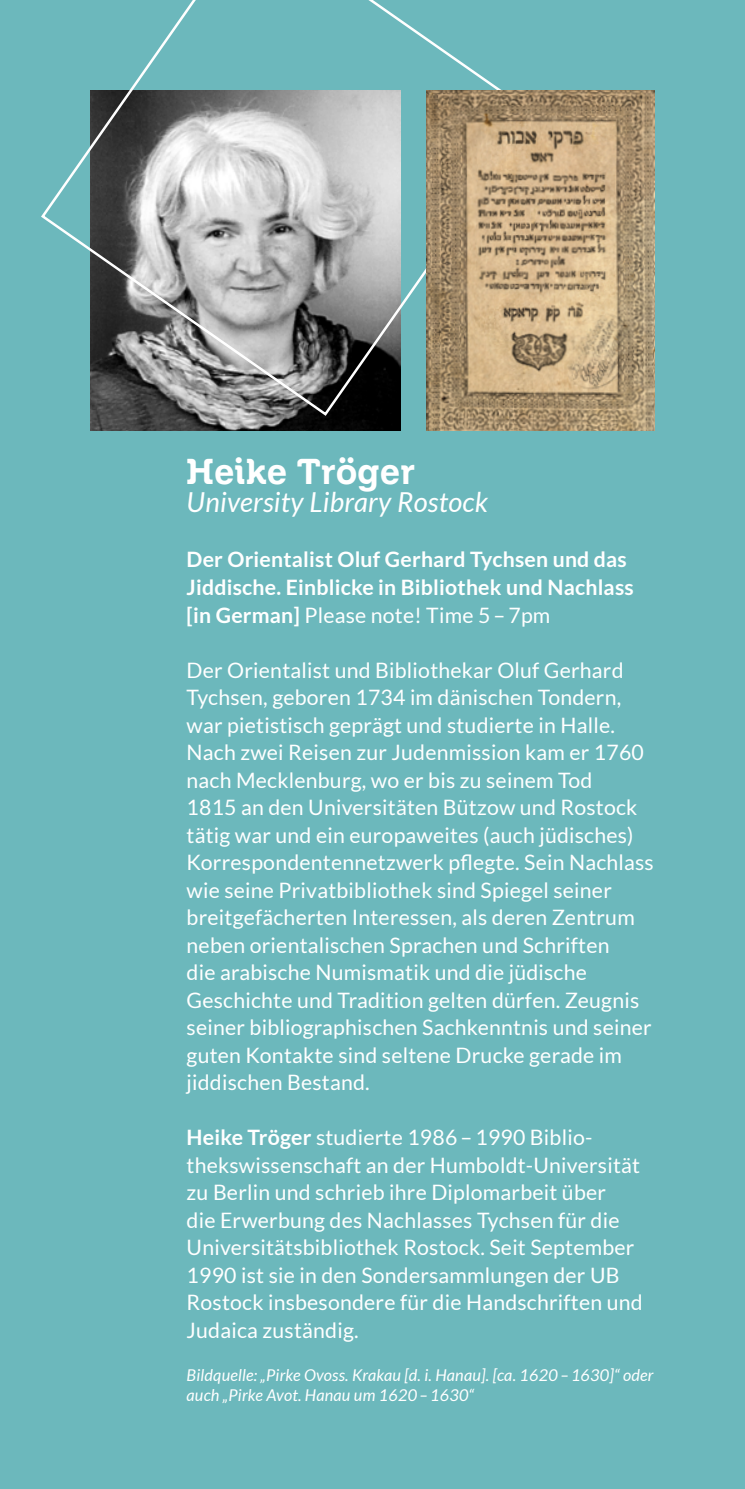
<style>
.page{position:relative;width:745px;height:1489px;background:#fff}
.page>*{position:absolute;margin:0;border:0;box-sizing:border-box;transform-origin:0 0}
.t1{font:35px "Zil Semi Slab";letter-spacing:.03em;color:#fff}
.t2{font:italic 27.5px "Lato";letter-spacing:.01em;color:#fff}
.t3{font:21.25px/27.5px "Lato";letter-spacing:.01em;color:#fff}
.t4{font:700 21.25px/27.5px "Lato";letter-spacing:.01em;color:#fff}
.t5{font:italic 16.25px/20px "Lato";letter-spacing:.01em;color:#fff}
.s1{font-weight:400}
.s2{font-weight:700}
</style>
<div class="page">
<div style="left:0;top:0;width:744px;height:1488px;background:#6cb8bc"></div>
<img style="left:90px;top:417px;width:310px;height:14px">
<svg style="left:41px;top:0;width:460px;height:417px"></svg>
<img style="left:426px;top:90px;width:228px;height:341px">
<h1 class="t1" style="left:186px;top:458px;width:229px">Heike Tröger</h1>
<p class="t2" style="left:186px;top:484px;width:303px">University Library Rostock</p>
<p class="t4" style="left:186px;top:545px;width:448px">Der Orientalist Oluf Gerhard Tychsen und das<br>Jiddische. Einblicke in Bibliothek und Nachlass [in German] <span class="s1">Please note! Time 5 – 7pm</span></p>
<p class="t3" style="left:186px;top:655px;width:468px">Der Orientalist und Bibliothekar Oluf Gerhard Tychsen, geboren 1734 im dänischen Tondern, war pietistisch geprägt und studierte in Halle.<br>Nach zwei Reisen zur Judenmission kam er 1760 nach Mecklenburg, wo er bis zu seinem Tod<br>1815 an den Universitäten Bützow und Rostock tätig war und ein europaweites (auch jüdisches)<br>Korrespondentennetzwerk pflegte. Sein Nachlass wie seine Privatbibliothek sind Spiegel seiner breitgefächerten Interessen, als deren Zentrum neben orientalischen Sprachen und Schriften<br>die arabische Numismatik und die jüdische Geschichte und Tradition gelten dürfen. Zeugnis seiner bibliographischen Sachkenntnis und seiner guten Kontakte sind seltene Drucke gerade im jiddischen Bestand.</p>
<p class="t3" style="left:186px;top:1123px;width:457px"><span class="s2">Heike Tröger</span> studierte 1986 – 1990 Biblio&shy;thekswissenschaft an der Humboldt-Universität zu Berlin und schrieb ihre Diplomarbeit über<br>die Erwerbung des Nachlasses Tychsen für die Universitätsbibliothek Rostock. Seit September 1990 ist sie in den Sondersammlungen der UB Rostock insbesondere für die Handschriften und Judaica zuständig.</p>
<p class="t5" style="left:186px;top:1364px;width:468px">Bildquelle: „Pirke Ovoss. Krakau [d. i. Hanau]. [ca. 1620 – 1630]“ oder auch „Pirke Avot. Hanau um 1620 – 1630“</p>
</div>
